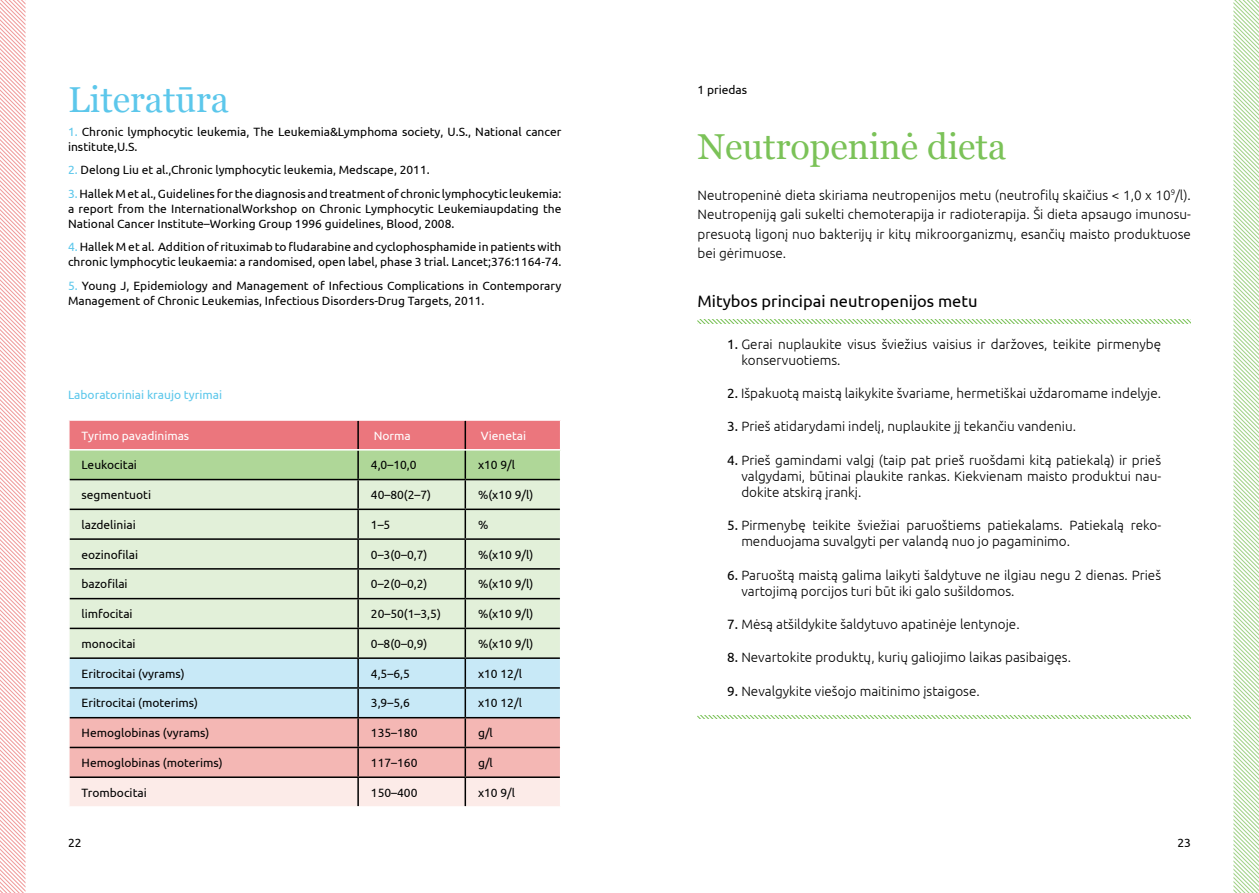
<style>
.page{position:relative;width:1259px;height:893px;background:#fff}
.page>*{position:absolute;margin:0;border:0;box-sizing:border-box;transform-origin:0 0}
.t1{font:36px "Georgia";color:#7bc258}
.t2{font:36px "Georgia";color:#5cc7eb}
.t3{font:16.5px "Ubuntu";color:#000}
.t4{font:300 13.5px/16.2px "Ubuntu";color:#000}
.t5{font:12px/15px "Ubuntu";color:#000}
.t6{font:12px "Ubuntu";color:#fff}
.t7{font:12px "Ubuntu";color:#5cc7eb}
.s1{color:#5cc7eb}
.s2{font-weight:400}
</style>
<div class="page">
<svg style="left:0;top:0;width:26px;height:893px"></svg>
<div style="left:70px;top:510px;width:490px;height:147px;background:#e2f0d9"></div>
<hr style="left:70px;top:509px;width:288px;height:1px;background:#000">
<hr style="left:358px;top:509px;width:107px;height:1px;background:#000">
<hr style="left:357px;top:510px;width:2px;height:28px;background:#000">
<hr style="left:465px;top:509px;width:95px;height:1px;background:#000">
<hr style="left:464px;top:510px;width:2px;height:28px;background:#000">
<hr style="left:70px;top:538px;width:288px;height:2px;background:#000">
<hr style="left:358px;top:538px;width:107px;height:2px;background:#000">
<hr style="left:357px;top:540px;width:2px;height:28px;background:#000">
<hr style="left:465px;top:538px;width:95px;height:2px;background:#000">
<hr style="left:464px;top:540px;width:2px;height:28px;background:#000">
<hr style="left:70px;top:568px;width:288px;height:2px;background:#000">
<hr style="left:358px;top:568px;width:107px;height:2px;background:#000">
<hr style="left:357px;top:570px;width:2px;height:28px;background:#000">
<hr style="left:465px;top:568px;width:95px;height:2px;background:#000">
<hr style="left:464px;top:570px;width:2px;height:28px;background:#000">
<hr style="left:70px;top:598px;width:288px;height:1px;background:#000">
<hr style="left:358px;top:598px;width:107px;height:1px;background:#000">
<hr style="left:357px;top:599px;width:2px;height:29px;background:#000">
<hr style="left:465px;top:598px;width:95px;height:1px;background:#000">
<hr style="left:464px;top:599px;width:2px;height:29px;background:#000">
<hr style="left:70px;top:628px;width:288px;height:1px;background:#000">
<hr style="left:358px;top:628px;width:107px;height:1px;background:#000">
<hr style="left:357px;top:629px;width:2px;height:28px;background:#000">
<hr style="left:465px;top:628px;width:95px;height:1px;background:#000">
<hr style="left:464px;top:629px;width:2px;height:28px;background:#000">
<hr style="left:70px;top:657px;width:288px;height:2px;background:#000">
<hr style="left:358px;top:657px;width:107px;height:2px;background:#000">
<hr style="left:465px;top:657px;width:95px;height:2px;background:#000">
<svg style="left:69px;top:658px;width:492px;height:148px;background:#d5c7cb"></svg>
<svg style="left:69px;top:420px;width:492px;height:89px;background:#cebaa1"></svg>
<hr style="left:68px;top:449px;width:290px;height:2px;background:#fff">
<hr style="left:358px;top:449px;width:107px;height:2px;background:#fff">
<hr style="left:465px;top:449px;width:96px;height:2px;background:#fff">
<svg style="left:697px;top:320px;width:494px;height:3px"></svg>
<svg style="left:697px;top:715px;width:494px;height:4px"></svg>
<svg style="left:1233px;top:0;width:26px;height:893px"></svg>
<h1 class="t2" style="left:68px;top:78px;width:163px">Literatūra</h1>
<p class="t5" style="left:68px;top:124px;width:495px"><span class="s1">1.</span> Chronic lymphocytic leukemia, The Leukemia&amp;Lymphoma society, U.S., National cancer institute,U.S.</p>
<p class="t5" style="left:68px;top:162px;width:363px"><span class="s1">2.</span> Delong Liu et al.,Chronic lymphocytic leukemia, Medscape, 2011.</p>
<p class="t5" style="left:68px;top:186px;width:495px;text-align:justify"><span class="s1">3.</span> Hallek M et al., Guidelines for the diagnosis and treatment of chronic lymphocytic leukemia: a report from the InternationalWorkshop on Chronic Lymphocytic Leukemiaupdating the National Cancer Institute–Working Group 1996 guidelines, Blood, 2008.</p>
<p class="t5" style="left:68px;top:239px;width:495px"><span class="s1">4.</span> Hallek M et al. Addition of rituximab to fludarabine and cyclophosphamide in patients with chronic lymphocytic leukaemia: a randomised, open label, phase 3 trial. Lancet;376:1164-74.</p>
<p class="t5" style="left:68px;top:278px;width:495px"><span class="s1">5.</span> Young J, Epidemiology and Management of Infectious Complications in Contemporary<br>Management of Chronic Leukemias, Infectious Disorders-Drug Targets, 2011.</p>
<p class="t7" style="left:68px;top:387px;width:155px">Laboratoriniai kraujo tyrimai</p>
<p class="t6" style="left:82px;top:428px;width:109px">Tyrimo pavadinimas</p>
<p class="t6" style="left:374px;top:428px;width:39px">Norma</p>
<p class="t6" style="left:481px;top:428px;width:47px">Vienetai</p>
<p class="t5" style="left:82px;top:457px;width:57px">Leukocitai</p>
<p class="t5" style="left:371px;top:457px;width:47px">4,0–10,0</p>
<p class="t5" style="left:478px;top:457px;width:39px">x10 9/l</p>
<p class="t5" style="left:82px;top:487px;width:71px">segmentuoti</p>
<p class="t5" style="left:371px;top:487px;width:62px">40–80(2–7)</p>
<p class="t5" style="left:478px;top:487px;width:57px">%(x10 9/l)</p>
<p class="t5" style="left:82px;top:517px;width:56px">lazdeliniai</p>
<p class="t5" style="left:371px;top:517px;width:21px">1–5</p>
<p class="t5" style="left:478px;top:517px;width:12px">%</p>
<p class="t5" style="left:82px;top:546px;width:58px">eozinofilai</p>
<p class="t5" style="left:371px;top:546px;width:58px">0–3(0–0,7)</p>
<p class="t5" style="left:478px;top:546px;width:57px">%(x10 9/l)</p>
<p class="t5" style="left:82px;top:576px;width:48px">bazofilai</p>
<p class="t5" style="left:371px;top:576px;width:58px">0–2(0–0,2)</p>
<p class="t5" style="left:478px;top:576px;width:57px">%(x10 9/l)</p>
<p class="t5" style="left:82px;top:606px;width:53px">limfocitai</p>
<p class="t5" style="left:371px;top:606px;width:72px">20–50(1–3,5)</p>
<p class="t5" style="left:478px;top:606px;width:57px">%(x10 9/l)</p>
<p class="t5" style="left:82px;top:636px;width:56px">monocitai</p>
<p class="t5" style="left:371px;top:636px;width:58px">0–8(0–0,9)</p>
<p class="t5" style="left:478px;top:636px;width:57px">%(x10 9/l)</p>
<p class="t5" style="left:82px;top:665px;width:105px">Eritrocitai (vyrams)</p>
<p class="t5" style="left:371px;top:665px;width:40px">4,5–6,5</p>
<p class="t5" style="left:478px;top:665px;width:45px">x10 12/l</p>
<p class="t5" style="left:82px;top:695px;width:118px">Eritrocitai (moterims)</p>
<p class="t5" style="left:371px;top:695px;width:40px">3,9–5,6</p>
<p class="t5" style="left:478px;top:695px;width:45px">x10 12/l</p>
<p class="t5" style="left:82px;top:725px;width:129px">Hemoglobinas (vyrams)</p>
<p class="t5" style="left:371px;top:725px;width:48px">135–180</p>
<p class="t5" style="left:478px;top:725px;width:16px">g/l</p>
<p class="t5" style="left:82px;top:755px;width:143px">Hemoglobinas (moterims)</p>
<p class="t5" style="left:371px;top:755px;width:48px">117–160</p>
<p class="t5" style="left:478px;top:755px;width:16px">g/l</p>
<p class="t5" style="left:82px;top:785px;width:67px">Trombocitai</p>
<p class="t5" style="left:371px;top:785px;width:48px">150–400</p>
<p class="t5" style="left:478px;top:785px;width:39px">x10 9/l</p>
<p class="t5" style="left:697px;top:82px;width:51px">1 priedas</p>
<h1 class="t1" style="left:697px;top:125px;width:310px">Neutropeninė dieta</h1>
<p class="t4" style="left:697px;top:185px;width:495px;line-height:19.5px;text-align:justify">Neutropeninė dieta skiriama neutropenijos metu (neutrofilų skaičius &lt; 1,0 x 10<sup>9</sup>/l).<br>Neutropeniją gali sukelti chemoterapija ir radioterapija. Ši dieta apsaugo imunosu&shy;presuotą ligonį nuo bakterijų ir kitų mikroorganizmų, esančių maisto produktuose bei gėrimuose.</p>
<h2 class="t3" style="left:697px;top:291px;width:282px">Mitybos principai neutropenijos metu</h2>
<p class="t4" style="left:741px;top:336px;width:421px;text-indent:-14px"><span class="s2">1.</span> Gerai nuplaukite visus šviežius vaisius ir daržoves, teikite pirmenybę konservuotiems.</p>
<p class="t4" style="left:727px;top:385px;width:435px"><span class="s2">2.</span> Išpakuotą maistą laikykite švariame, hermetiškai uždaromame indelyje.</p>
<p class="t4" style="left:727px;top:418px;width:350px"><span class="s2">3.</span> Prieš atidarydami indelį, nuplaukite jį tekančiu vandeniu.</p>
<p class="t4" style="left:741px;top:451px;width:421px;text-align:justify;text-indent:-14px"><span class="s2">4.</span> Prieš gamindami valgį (taip pat prieš ruošdami kitą patiekalą) ir prieš valgydami, būtinai plaukite rankas. Kiekvienam maisto produktui nau&shy;dokite atskirą įrankį.</p>
<p class="t4" style="left:741px;top:517px;width:421px;text-indent:-14px"><span class="s2">5.</span> Pirmenybę teikite šviežiai paruoštiems patiekalams. Patiekalą reko&shy;menduojama suvalgyti per valandą nuo jo pagaminimo.</p>
<p class="t4" style="left:741px;top:566px;width:421px;text-indent:-14px"><span class="s2">6.</span> Paruoštą maistą galima laikyti šaldytuve ne ilgiau negu 2 dienas. Prieš vartojimą porcijos turi būt iki galo sušildomos.</p>
<p class="t4" style="left:727px;top:616px;width:294px"><span class="s2">7.</span> Mėsą atšildykite šaldytuvo apatinėje lentynoje.</p>
<p class="t4" style="left:727px;top:649px;width:345px"><span class="s2">8.</span> Nevartokite produktų, kurių galiojimo laikas pasibaigęs.</p>
<p class="t4" style="left:727px;top:682px;width:254px"><span class="s2">9.</span> Nevalgykite viešojo maitinimo įstaigose.</p>
<p class="t5" style="left:68px;top:835px;width:15px">22</p>
<p class="t5" style="left:1177px;top:835px;width:15px">23</p>
</div>
